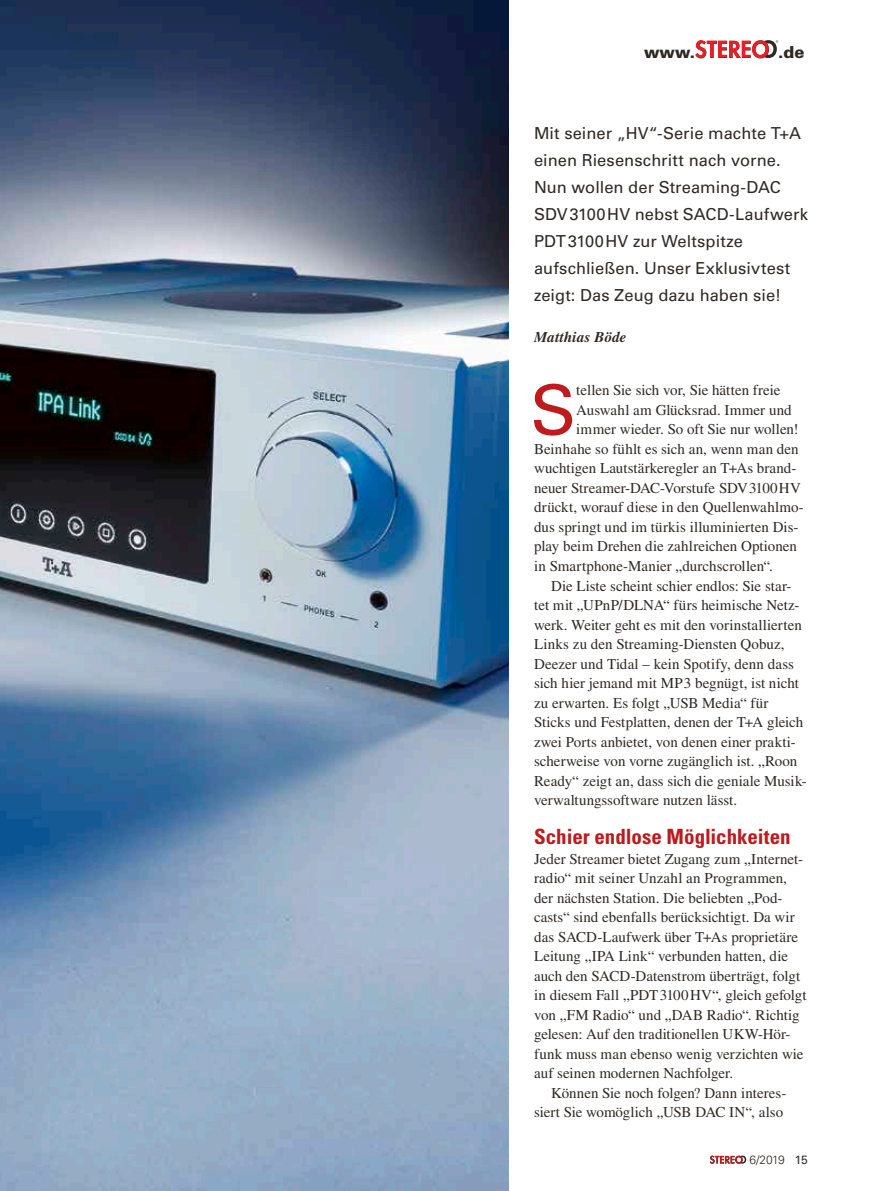
<style>
.page{position:relative;width:893px;height:1191px;background:#fff}
.page>*{position:absolute;margin:0;border:0;box-sizing:border-box;transform-origin:0 0}
.t1{font:69px "Univers LT Std";color:#bd1b1e}
.t2{font:700 condensed 21px "Univers LT Std";letter-spacing:-.005em;color:#bd1b1e}
.t3{font:16.5px/27px "Univers LT Std";letter-spacing:.005em;color:#2f2924}
.t4{font:900 16.5px "Univers LT Std";color:#2f2924}
.t5{font:15px/19.5px "Times LT Std";color:#2f2924}
.t6{font:italic 700 15px "Times LT Std";letter-spacing:.01em;color:#2f2924}
.t7{font:300 12px "Univers LT Std";color:#2f2924}
.s1{font-weight:400}
</style>
<div class="page">
<img style="left:0;top:0;width:509px;height:1191px">
<svg style="left:710px;top:1155px;width:36px;height:8px"></svg>
<svg style="left:695px;top:40px;width:83px;height:18px"></svg>
<p class="t4" style="left:644px;top:42px;width:53px">www.</p>
<p class="t4" style="left:778px;top:42px;width:28px">.de</p>
<p class="t3" style="left:534px;top:120px;width:275px">Mit seiner „HV“-Serie machte T+A einen Riesenschritt nach vorne.<br>Nun wollen der Streaming-DAC<br>SDV3100HV nebst SACD-Laufwerk<br>PDT3100HV zur Weltspitze aufschließen. Unser Exklusivtest zeigt: Das Zeug dazu haben sie!</p>
<p class="t6" style="left:534px;top:328px;width:94px">Matthias Böde</p>
<h1 class="t1" style="left:530px;top:369px;width:48px">S</h1>
<p class="t5" style="left:576px;top:380px;width:206px">tellen Sie sich vor, Sie hätten freie</p>
<p class="t5" style="left:576px;top:400px;width:217px">Auswahl am Glücksrad. Immer und</p>
<p class="t5" style="left:576px;top:419px;width:224px">immer wieder. So oft Sie nur wollen!</p>
<p class="t5" style="left:534px;top:439px;width:266px">Beinhahe so fühlt es sich an, wenn man den</p>
<p class="t5" style="left:534px;top:458px;width:264px">wuchtigen Lautstärkeregler an T+As brand-</p>
<p class="t5" style="left:534px;top:478px;width:268px">neuer Streamer-DAC-Vorstufe SDV3100HV</p>
<p class="t5" style="left:534px;top:497px;width:271px">drückt, worauf diese in den Quellenwahlmo-</p>
<p class="t5" style="left:534px;top:517px;width:266px">dus springt und im türkis illuminierten Dis-</p>
<p class="t5" style="left:534px;top:536px;width:264px">play beim Drehen die zahlreichen Optionen</p>
<p class="t5" style="left:534px;top:556px;width:240px">in Smartphone-Manier „durchscrollen“.</p>
<p class="t5" style="left:551px;top:575px;width:242px">Die Liste scheint schier endlos: Sie star-</p>
<p class="t5" style="left:534px;top:595px;width:267px">tet mit „UPnP/DLNA“ fürs heimische Netz-</p>
<p class="t5" style="left:534px;top:614px;width:269px">werk. Weiter geht es mit den vorinstallierten</p>
<p class="t5" style="left:534px;top:634px;width:252px">Links zu den Streaming-Diensten Qobuz,</p>
<p class="t5" style="left:534px;top:653px;width:261px">Deezer und Tidal – kein Spotify, denn dass</p>
<p class="t5" style="left:534px;top:673px;width:266px">sich hier jemand mit MP3 begnügt, ist nicht</p>
<p class="t5" style="left:534px;top:692px;width:236px">zu erwarten. Es folgt „USB Media“ für</p>
<p class="t5" style="left:534px;top:712px;width:271px">Sticks und Festplatten, denen der T+A gleich</p>
<p class="t5" style="left:534px;top:731px;width:263px">zwei Ports anbietet, von denen einer prakti-</p>
<p class="t5" style="left:534px;top:751px;width:265px">scherweise von vorne zugänglich ist. „Roon</p>
<p class="t5" style="left:534px;top:770px;width:274px">Ready“ zeigt an, dass sich die geniale Musik-</p>
<p class="t5" style="left:534px;top:790px;width:205px">verwaltungssoftware nutzen lässt.</p>
<h2 class="t2" style="left:534px;top:823px;width:258px">Schier endlose Möglichkeiten</h2>
<p class="t5" style="left:534px;top:848px;width:274px">Jeder Streamer bietet Zugang zum „Internet&shy;radio“ mit seiner Unzahl an Programmen, der nächsten Station. Die beliebten „Pod&shy;casts“ sind ebenfalls berücksichtigt. Da wir das SACD-Laufwerk über T+As proprietäre Leitung „IPA Link“ verbunden hatten, die auch den SACD-Datenstrom überträgt, folgt in diesem Fall „PDT3100HV“, gleich gefolgt von „FM Radio“ und „DAB Radio“. Richtig gelesen: Auf den traditionellen UKW-Hör&shy;funk muss man ebenso wenig verzichten wie auf seinen modernen Nachfolger.</p>
<p class="t5" style="left:534px;top:1082px;width:254px;text-align:right">Können Sie noch folgen? Dann interes&shy;siert Sie womöglich „USB DAC IN“, also</p>
<p class="t7" style="left:750px;top:1152px;width:60px">6/2019 <span class="s1">15</span></p>
</div>
